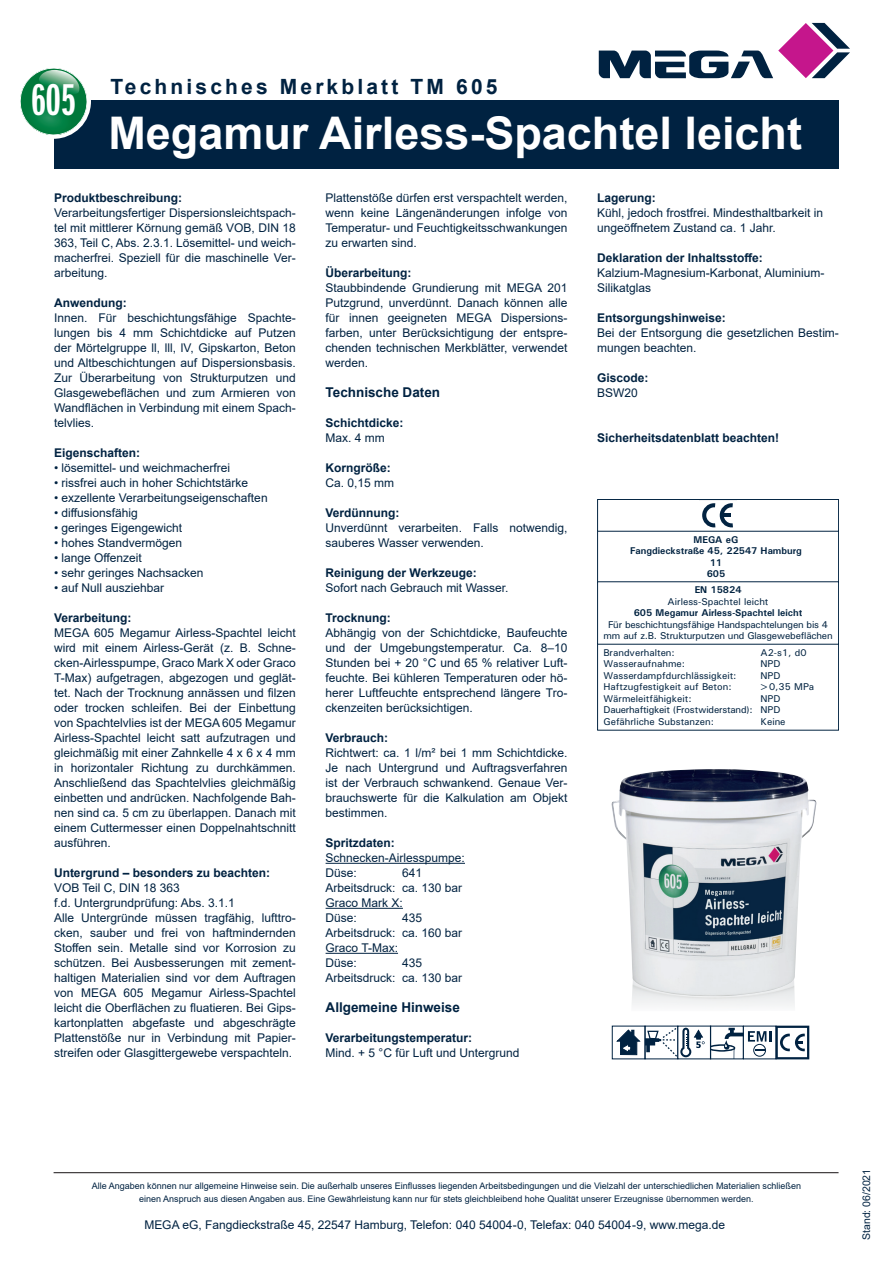
<style>
.page{position:relative;width:893px;height:1263px;background:#fff}
.page>*{position:absolute;margin:0;border:0;box-sizing:border-box;transform-origin:0 0}
.t1{font:46.2px "ITC Franklin Gothic Std Dm X Cp";color:#fff}
.t2{font:700 45px "Arial";color:#fff}
.t3{font:700 21px "Arial";letter-spacing:.15em;color:#002241}
.t4{font:700 13.5px "Arial";color:#002241}
.t5{font:12px/15px "Arial";color:#002241}
.t6{font:700 12px "Arial";color:#002241}
.t7{font:10.5px "Arial";color:#002241}
.t8{font:500 9.9px/11.6px "Univers";color:#022341}
.t9{font:500 9.9px/11.6px "Univers";letter-spacing:-.02em;color:#022341;text-align:center}
.t10{font:700 9.9px/11.6px "Univers";color:#022341;text-align:center}
.t11{font:9px/13.5px "Arial";color:#002241;text-align:center}
</style>
<div class="page">
<div style="left:54px;top:101px;width:784px;height:68px;background:#002241"></div>
<div style="left:16px;top:64px;width:75px;height:75px;background:#fff;border-radius:50%"></div>
<svg style="left:20px;top:68px;width:67px;height:67px"></svg>
<svg style="left:599px;top:23px;width:251px;height:55px"></svg>
<hr style="left:54px;top:1172px;width:784px;height:1px;background:#231f20">
<hr style="left:326px;top:863px;width:139px;height:1px;background:#002241">
<hr style="left:326px;top:908px;width:77px;height:1px;background:#002241">
<hr style="left:326px;top:953px;width:72px;height:1px;background:#002241">
<hr style="left:597px;top:499px;width:158px;height:1px;background:#022341">
<hr style="left:597px;top:500px;width:1px;height:31px;background:#022341">
<hr style="left:755px;top:499px;width:84px;height:1px;background:#022341">
<hr style="left:838px;top:500px;width:1px;height:31px;background:#022341">
<hr style="left:597px;top:531px;width:158px;height:1px;background:#022341">
<hr style="left:597px;top:532px;width:1px;height:49px;background:#022341">
<hr style="left:755px;top:531px;width:84px;height:1px;background:#022341">
<hr style="left:838px;top:532px;width:1px;height:49px;background:#022341">
<hr style="left:597px;top:581px;width:158px;height:1px;background:#022341">
<hr style="left:597px;top:582px;width:1px;height:62px;background:#022341">
<hr style="left:755px;top:581px;width:84px;height:1px;background:#022341">
<hr style="left:838px;top:582px;width:1px;height:62px;background:#022341">
<hr style="left:597px;top:644px;width:158px;height:1px;background:#022341">
<hr style="left:597px;top:645px;width:1px;height:85px;background:#022341">
<hr style="left:755px;top:644px;width:84px;height:1px;background:#022341">
<hr style="left:838px;top:645px;width:1px;height:85px;background:#022341">
<hr style="left:597px;top:730px;width:158px;height:1px;background:#022341">
<hr style="left:755px;top:730px;width:84px;height:1px;background:#022341">
<hr style="left:700px;top:578px;width:37px;height:1px;background:#022341">
<hr style="left:700px;top:561px;width:37px;height:1px;background:#022341">
<svg style="left:700px;top:503px;width:37px;height:29px"></svg>
<div style="left:612px;top:1026px;width:33px;height:33px;border:1px solid #002241"></div>
<svg style="left:617px;top:1026px;width:192px;height:33px"></svg>
<img style="left:611px;top:769px;width:205px;height:227px">
<h1 class="t1" style="left:31px;top:75px;width:46px">605</h1>
<h3 class="t3" style="left:111px;top:71px;width:388px">Technisches Merkblatt TM 605</h3>
<h2 class="t2" style="left:108px;top:101px;width:695px">Megamur Airless-Spachtel leicht</h2>
<p class="t6" style="left:54px;top:189px;width:130px">Produktbeschreibung:</p>
<p class="t5" style="left:54px;top:205px;width:243px;text-align:justify">Verarbeitungsfertiger Dispersionsleichtspach&shy;tel mit mittlerer Körnung gemäß VOB, DIN 18<br>363, Teil C, Abs. 2.3.1. Lösemittel- und weich&shy;macherfrei. Speziell für die maschinelle Ver&shy;arbeitung.</p>
<p class="t6" style="left:54px;top:294px;width:74px">Anwendung:</p>
<p class="t5" style="left:54px;top:310px;width:243px;text-align:justify">Innen. Für beschichtungsfähige Spachte&shy;lungen bis 4 mm Schichtdicke auf Putzen der Mörtelgruppe ll, lll, lV, Gipskarton, Beton und Altbeschichtungen auf Dispersionsbasis.<br>Zur Überarbeitung von Strukturputzen und Glasgewebeflächen und zum Armieren von Wandflächen in Verbindung mit einem Spach&shy;telvlies.</p>
<p class="t6" style="left:54px;top:444px;width:88px">Eigenschaften:</p>
<p class="t5" style="left:54px;top:460px;width:178px">• lösemittel- und weichmacherfrei</p>
<p class="t5" style="left:54px;top:475px;width:196px">• rissfrei auch in hoher Schichtstärke</p>
<p class="t5" style="left:54px;top:490px;width:215px">• exzellente Verarbeitungseigenschaften</p>
<p class="t5" style="left:54px;top:505px;width:85px">• diffusionsfähig</p>
<p class="t5" style="left:54px;top:520px;width:130px">• geringes Eigengewicht</p>
<p class="t5" style="left:54px;top:535px;width:130px">• hohes Standvermögen</p>
<p class="t5" style="left:54px;top:550px;width:89px">• lange Offenzeit</p>
<p class="t5" style="left:54px;top:565px;width:151px">• sehr geringes Nachsacken</p>
<p class="t5" style="left:54px;top:580px;width:112px">• auf Null ausziehbar</p>
<p class="t6" style="left:54px;top:609px;width:79px">Verarbeitung:</p>
<p class="t5" style="left:54px;top:625px;width:243px;text-align:justify">MEGA 605 Megamur Airless-Spachtel leicht wird mit einem Airless-Gerät (z. B. Schne&shy;cken-Airlesspumpe, Graco Mark X oder Graco T-Max) aufgetragen, abgezogen und geglät&shy;tet. Nach der Trocknung annässen und filzen oder trocken schleifen. Bei der Einbettung von Spachtelvlies ist der MEGA 605 Megamur Airless-Spachtel leicht satt aufzutragen und gleichmäßig mit einer Zahnkelle 4 x 6 x 4 mm in horizontaler Richtung zu durchkämmen.<br>Anschließend das Spachtelvlies gleichmäßig einbetten und andrücken. Nachfolgende Bah&shy;nen sind ca. 5 cm zu überlappen. Danach mit einem Cuttermesser einen Doppelnahtschnitt ausführen.</p>
<p class="t6" style="left:54px;top:864px;width:218px">Untergrund – besonders zu beachten:</p>
<p class="t5" style="left:54px;top:880px;width:243px">VOB Teil C, DIN 18 363<br>f.d. Untergrundprüfung: Abs. 3.1.1<br>Alle Untergründe müssen tragfähig, lufttro&shy;cken, sauber und frei von haftmindernden Stoffen sein. Metalle sind vor Korrosion zu schützen. Bei Ausbesserungen mit zement&shy;haltigen Materialien sind vor dem Auftragen von MEGA 605 Megamur Airless-Spachtel leicht die Oberflächen zu fluatieren. Bei Gips&shy;kartonplatten abgefaste und abgeschrägte Plattenstöße nur in Verbindung mit Papier&shy;streifen oder Glasgittergewebe verspachteln.</p>
<p class="t5" style="left:326px;top:190px;width:243px;text-align:justify">Plattenstöße dürfen erst verspachtelt werden, wenn keine Längenänderungen infolge von Temperatur- und Feuchtigkeitsschwankungen zu erwarten sind.</p>
<p class="t6" style="left:326px;top:264px;width:88px">Überarbeitung:</p>
<p class="t5" style="left:326px;top:280px;width:243px;text-align:justify">Staubbindende Grundierung mit MEGA 201<br>Putzgrund, unverdünnt. Danach können alle für innen geeigneten MEGA Dispersions&shy;farben, unter Berücksichtigung der entspre&shy;chenden technischen Merkblätter, verwendet werden.</p>
<p class="t4" style="left:326px;top:383px;width:116px">Technische Daten</p>
<p class="t6" style="left:326px;top:414px;width:80px">Schichtdicke:</p>
<p class="t5" style="left:326px;top:430px;width:61px">Max. 4 mm</p>
<p class="t6" style="left:326px;top:459px;width:67px">Korngröße:</p>
<p class="t5" style="left:326px;top:475px;width:70px">Ca. 0,15 mm</p>
<p class="t6" style="left:326px;top:504px;width:76px">Verdünnung:</p>
<p class="t5" style="left:326px;top:520px;width:243px">Unverdünnt verarbeiten. Falls notwendig, sauberes Wasser verwenden.</p>
<p class="t6" style="left:326px;top:564px;width:153px">Reinigung der Werkzeuge:</p>
<p class="t5" style="left:326px;top:580px;width:184px">Sofort nach Gebrauch mit Wasser.</p>
<p class="t6" style="left:326px;top:609px;width:67px">Trocknung:</p>
<p class="t5" style="left:326px;top:625px;width:243px;text-align:justify">Abhängig von der Schichtdicke, Baufeuchte und der Umgebungstemperatur. Ca. 8–10<br>Stunden bei + 20 °C und 65 % relativer Luft&shy;feuchte. Bei kühleren Temperaturen oder hö&shy;herer Luftfeuchte entsprechend längere Tro&shy;ckenzeiten berücksichtigen.</p>
<p class="t6" style="left:326px;top:729px;width:64px">Verbrauch:</p>
<p class="t5" style="left:326px;top:745px;width:243px;text-align:justify">Richtwert: ca. 1 l/m² bei 1 mm Schichtdicke.<br>Je nach Untergrund und Auftragsverfahren ist der Verbrauch schwankend. Genaue Ver&shy;brauchswerte für die Kalkulation am Objekt bestimmen.</p>
<p class="t6" style="left:326px;top:834px;width:71px">Spritzdaten:</p>
<p class="t5" style="left:326px;top:850px;width:141px">Schnecken-Airlesspumpe:<br>Düse:</p>
<p class="t5" style="left:326px;top:865px;width:138px;text-indent:76px">641<br>Arbeitsdruck: ca. 130 bar<br>Graco Mark X:<br>Düse:</p>
<p class="t5" style="left:326px;top:910px;width:138px;text-indent:76px">435<br>Arbeitsdruck: ca. 160 bar<br>Graco T-Max:<br>Düse:</p>
<p class="t5" style="left:326px;top:955px;width:138px;text-indent:76px">435<br>Arbeitsdruck: ca. 130 bar</p>
<p class="t4" style="left:326px;top:998px;width:136px">Allgemeine Hinweise</p>
<p class="t6" style="left:326px;top:1029px;width:148px">Verarbeitungstemperatur:</p>
<p class="t5" style="left:326px;top:1045px;width:195px">Mind. + 5 °C für Luft und Untergrund</p>
<p class="t6" style="left:597px;top:189px;width:60px">Lagerung:</p>
<p class="t5" style="left:597px;top:205px;width:228px">Kühl, jedoch frostfrei. Mindesthaltbarkeit in ungeöffnetem Zustand ca. 1 Jahr.</p>
<p class="t6" style="left:597px;top:249px;width:167px">Deklaration der Inhaltsstoffe:</p>
<p class="t5" style="left:597px;top:265px;width:229px">Kalzium-Magnesium-Karbonat, Aluminium-<br>Silikatglas</p>
<p class="t6" style="left:597px;top:309px;width:130px">Entsorgungshinweise:</p>
<p class="t5" style="left:597px;top:325px;width:243px">Bei der Entsorgung die gesetzlichen Bestim&shy;mungen beachten.</p>
<p class="t6" style="left:597px;top:369px;width:53px">Giscode:</p>
<p class="t5" style="left:597px;top:385px;width:42px">BSW20</p>
<p class="t6" style="left:597px;top:429px;width:184px">Sicherheitsdatenblatt beachten!</p>
<p class="t10" style="left:630px;top:533px;width:173px">MEGA eG<br>Fangdieckstraße 45, 22547 Hamburg<br>11<br>605</p>
<p class="t10" style="left:695px;top:584px;width:48px">EN 15824</p>
<p class="t8" style="left:668px;top:595px;width:102px">Airless-Spachtel leicht</p>
<p class="t10" style="left:634px;top:607px;width:170px">605 Megamur Airless-Spachtel leicht</p>
<p class="t9" style="left:604px;top:618px;width:230px">Für beschichtungsfähige Handspachtelungen bis 4 mm auf z.B. Strukturputzen und Glasgewebeflächen</p>
<p class="t8" style="left:603px;top:646px;width:151px">Brandverhalten:<br>Wasseraufnahme:<br>Wasserdampfdurchlässigkeit:<br>Haftzugfestigkeit auf Beton:<br>Wärmeleitfähigkeit:<br>Dauerhaftigkeit (Frostwiderstand):<br>Gefährliche Substanzen:</p>
<p class="t8" style="left:759px;top:646px;width:56px">A2-s1, d0<br>NPD<br>NPD<br>&gt;0,35 MPa<br>NPD<br>NPD<br>Keine</p>
<p class="t11" style="left:92px;top:1179px;width:711px">Alle Angaben können nur allgemeine Hinweise sein. Die außerhalb unseres Einflusses liegenden Arbeitsbedingungen und die Vielzahl der unterschiedlichen Materialien schließen einen Anspruch aus diesen Angaben aus. Eine Gewährleistung kann nur für stets gleichbleibend hohe Qualität unserer Erzeugnisse übernommen werden.</p>
<p class="t7" style="left:859px;top:1240px;width:73px;rotate:-90deg">Stand: 06/2021</p>
<p class="t5" style="left:144px;top:1217px;width:582px">MEGA eG, Fangdieckstraße 45, 22547 Hamburg, Telefon: 040 54004-0, Telefax: 040 54004-9, www.mega.de</p>
</div>
